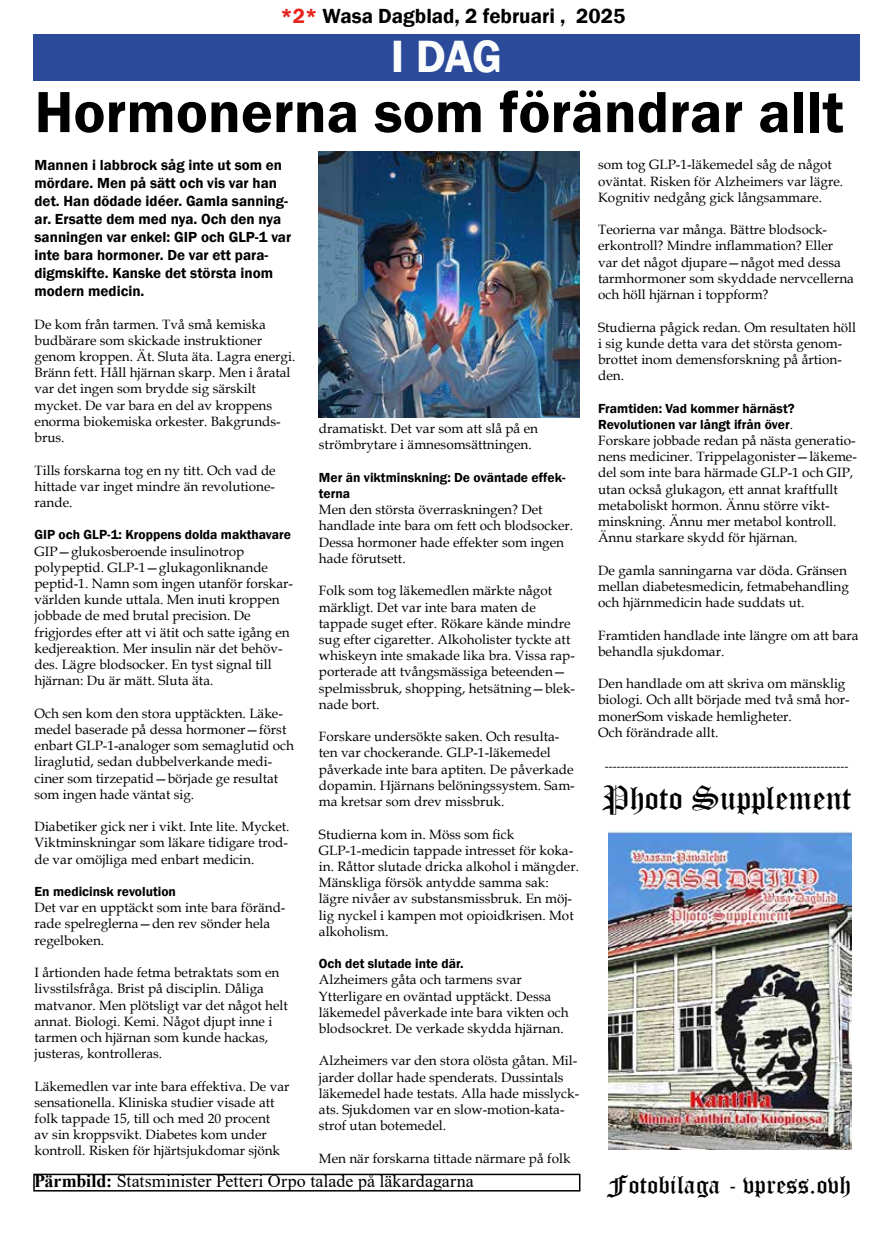
<style>
.page{position:relative;width:893px;height:1234px;background:#fff}
.page>*{position:absolute;margin:0;border:0;box-sizing:border-box;transform-origin:0 0}
.t1{font:600 60px "Franklin Gothic";color:#000}
.t2{font:600 46.5px "Franklin Gothic";color:#fbfdfc}
.t3{font:33px "Old English Text";color:#000}
.t4{font:25.5px "Old English Text";color:#000}
.t5{font:600 21px "Franklin Gothic";color:#000}
.t6{font:18px "Times New Roman";letter-spacing:.005em;color:#000}
.t7{font:600 15px/18px "Franklin Gothic";color:#000}
.t8{font:13.5px/16.2px "Book Antiqua";color:#000}
.t9{font:600 13.5px/16.2px "Franklin Gothic";color:#000}
.t10{font:12px "Times New Roman";color:#000}
.s1{color:#e5231d}
.s2{font-family:"Book Antiqua";font-weight:400}
.s3{font-weight:700}
</style>
<div class="page">
<div style="left:33px;top:34px;width:826px;height:47px;background:#2c4a9a"></div>
<div style="left:33px;top:1173px;width:547px;height:18px;border:2px solid #000"></div>
<img style="left:609px;top:831px;width:242px;height:318px">
<img style="left:319px;top:151px;width:261px;height:266px">
<h3 class="t5" style="left:280px;top:3px;width:346px"><span class="s1">*2*</span> Wasa Dagblad, 2 februari , 2025</h3>
<h2 class="t2" style="left:391px;top:28px;width:113px">I DAG</h2>
<h1 class="t1" style="left:35px;top:75px;width:811px">Hormonerna som förändrar allt</h1>
<p class="t7" style="left:35px;top:156px;width:258px">Mannen i labbrock såg inte ut som en mördare. Men på sätt och vis var han det. Han dödade idéer. Gamla sanning&shy;ar. Ersatte dem med nya. Och den nya sanningen var enkel: GIP och GLP-1 var inte bara hormoner. De var ett para&shy;digmskifte. Kanske det största inom modern medicin.</p>
<p class="t8" style="left:35px;top:315px;width:262px">De kom från tarmen. Två små kemiska budbärare som skickade instruktioner genom kroppen. Ät. Sluta äta. Lagra energi.<br>Bränn fett. Håll hjärnan skarp. Men i åratal var det ingen som brydde sig särskilt mycket. De var bara en del av kroppens enorma biokemiska orkester. Bakgrunds&shy;brus.</p>
<p class="t8" style="left:35px;top:461px;width:243px;text-align:justify">Tills forskarna tog en ny titt. Och vad de hittade var inget mindre än revolutione&shy;rande.</p>
<p class="t9" style="left:35px;top:527px;width:258px">GIP och GLP-1: Kroppens dolda makthavare</p>
<p class="t8" style="left:35px;top:542px;width:260px">GIP—glukosberoende insulinotrop polypeptid. GLP-1—glukagonliknande peptid-1. Namn som ingen utanför forskar&shy;världen kunde uttala. Men inuti kroppen jobbade de med brutal precision. De frigjordes efter att vi ätit och satte igång en kedjereaktion. Mer insulin när det behöv&shy;des. Lägre blodsocker. En tyst signal till hjärnan: Du är mätt. Sluta äta.</p>
<p class="t8" style="left:35px;top:704px;width:261px">Och sen kom den stora upptäckten. Läke&shy;medel baserade på dessa hormoner—först enbart GLP-1-analoger som semaglutid och liraglutid, sedan dubbelverkande medi&shy;ciner som tirzepatid—började ge resultat som ingen hade väntat sig.</p>
<p class="t8" style="left:35px;top:818px;width:257px">Diabetiker gick ner i vikt. Inte lite. Mycket.<br>Viktminskningar som läkare tidigare trod&shy;de var omöjliga med enbart medicin.</p>
<p class="t9" style="left:35px;top:883px;width:143px">En medicinsk revolution</p>
<p class="t8" style="left:35px;top:899px;width:252px">Det var en upptäckt som inte bara föränd&shy;rade spelreglerna—den rev sönder hela regelboken.</p>
<p class="t8" style="left:35px;top:963px;width:255px">I årtionden hade fetma betraktats som en livsstilsfråga. Brist på disciplin. Dåliga matvanor. Men plötsligt var det något helt annat. Biologi. Kemi. Något djupt inne i tarmen och hjärnan som kunde hackas, justeras, kontrolleras.</p>
<p class="t8" style="left:35px;top:1077px;width:256px">Läkemedlen var inte bara effektiva. De var sensationella. Kliniska studier visade att folk tappade 15, till och med 20 procent<br>av sin kroppsvikt. Diabetes kom under kontroll. Risken för hjärtsjukdomar sjönk</p>
<p class="t8" style="left:598px;top:156px;width:247px">som tog GLP-1-läkemedel såg de något oväntat. Risken för Alzheimers var lägre.<br>Kognitiv nedgång gick långsammare.</p>
<p class="t8" style="left:598px;top:221px;width:257px">Teorierna var många. Bättre blodsock&shy;erkontroll? Mindre inflammation? Eller var det något djupare—något med dessa tarmhormoner som skyddade nervcellerna och höll hjärnan i toppform?</p>
<p class="t8" style="left:598px;top:318px;width:259px">Studierna pågick redan. Om resultaten höll i sig kunde detta vara det största genom&shy;brottet inom demensforskning på årtion&shy;den.</p>
<p class="t9" style="left:598px;top:400px;width:198px">Framtiden: Vad kommer härnäst?<br>Revolutionen var långt ifrån över<span class="s2">.</span></p>
<p class="t8" style="left:598px;top:432px;width:260px">Forskare jobbade redan på nästa generatio&shy;nens mediciner. Trippelagonister—läkeme&shy;del som inte bara härmade GLP-1 och GIP, utan också glukagon, ett annat kraftfullt metaboliskt hormon. Ännu större vikt&shy;minskning. Ännu mer metabol kontroll.<br>Ännu starkare skydd för hjärnan.</p>
<p class="t8" style="left:598px;top:561px;width:252px">De gamla sanningarna var döda. Gränsen mellan diabetesmedicin, fetmabehandling och hjärnmedicin hade suddats ut.</p>
<p class="t8" style="left:598px;top:626px;width:262px">Framtiden handlade inte längre om att bara behandla sjukdomar.</p>
<p class="t8" style="left:598px;top:675px;width:253px">Den handlade om att skriva om mänsklig biologi. Och allt började med två små hor&shy;monerSom viskade hemligheter.<br>Och förändrade allt.</p>
<p class="t8" style="left:319px;top:420px;width:221px">dramatiskt. Det var som att slå på en strömbrytare i ämnesomsättningen.</p>
<p class="t9" style="left:319px;top:469px;width:248px">Mer än viktminskning: De oväntade effek&shy;terna</p>
<p class="t8" style="left:319px;top:501px;width:256px">Men den största överraskningen? Det handlade inte bara om fett och blodsocker.<br>Dessa hormoner hade effekter som ingen hade förutsett.</p>
<p class="t8" style="left:319px;top:582px;width:258px">Folk som tog läkemedlen märkte något märkligt. Det var inte bara maten de tappade suget efter. Rökare kände mindre sug efter cigaretter. Alkoholister tyckte att whiskeyn inte smakade lika bra. Vissa rap&shy;porterade att tvångsmässiga beteenden— spelmissbruk, shopping, hetsätning—blek&shy;nade bort.</p>
<p class="t8" style="left:319px;top:728px;width:257px">Forskare undersökte saken. Och resulta&shy;ten var chockerande. GLP-1-läkemedel påverkade inte bara aptiten. De påverkade dopamin. Hjärnans belöningssystem. Sam&shy;ma kretsar som drev missbruk.</p>
<p class="t8" style="left:319px;top:825px;width:262px">Studierna kom in. Möss som fick GLP-1-medicin tappade intresset för koka&shy;in. Råttor slutade dricka alkohol i mängder.<br>Mänskliga försök antydde samma sak: lägre nivåer av substansmissbruk. En möj&shy;lig nyckel i kampen mot opioidkrisen. Mot alkoholism.</p>
<p class="t9" style="left:319px;top:955px;width:146px">Och det slutade inte där.</p>
<p class="t8" style="left:319px;top:971px;width:251px">Alzheimers gåta och tarmens svar Ytterligare en oväntad upptäckt. Dessa läkemedel påverkade inte bara vikten och blodsockret. De verkade skydda hjärnan.</p>
<p class="t8" style="left:319px;top:1052px;width:262px">Alzheimers var den stora olösta gåtan. Mil&shy;jarder dollar hade spenderats. Dussintals läkemedel hade testats. Alla hade misslyck&shy;ats. Sjukdomen var en slow-motion-kata&shy;strof utan botemedel.</p>
<p class="t8" style="left:319px;top:1149px;width:253px">Men när forskarna tittade närmare på folk</p>
<p class="t10" style="left:605px;top:757px;width:245px">-------------------------------------------------------------</p>
<h3 class="t3" style="left:602px;top:776px;width:251px">Photo Supplement</h3>
<h3 class="t6" style="left:34px;top:1167px;width:441px"><span class="s3">Pärmbild:</span> Statsminister Petteri Orpo talade på läkardagarna</h3>
<h3 class="t4" style="left:607px;top:1168px;width:245px">Fotobilaga - vpress.ovh</h3>
</div>
